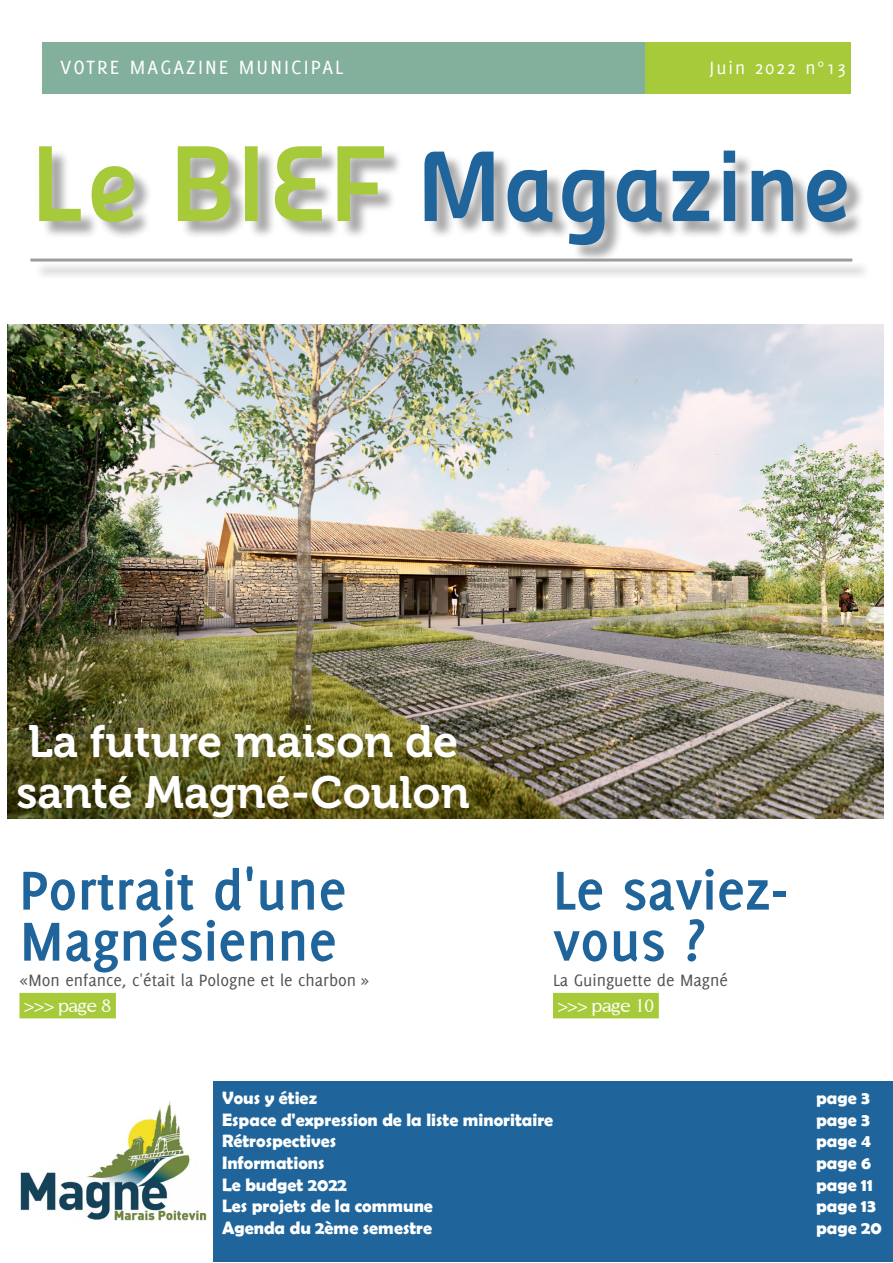
<style>
.page{position:relative;width:893px;height:1263px;background:#fff}
.page>*{position:absolute;margin:0;border:0;box-sizing:border-box;transform-origin:0 0}
.Magazine_name{font:100.5px "Panefresco 800 wt";letter-spacing:.015em;color:#1f659b}
.Teaser_article_name{font:700 60px/51px "Delicious";color:#1f659b}
.Smaller_teaser_descr{font:45px/51px "Museo 700";color:#fff}
.Magazine_description{font:21px "Delicious";letter-spacing:.1em;color:#fff}
.Issue_number{font:19.5px "Delicious";letter-spacing:.1em;color:#fff}
.t1{font:700 18px "Berlin Sans FB Demi";color:#fff}
.Teaser_description{font:18px "Delicious";color:#505252}
.Teaser_page{font:18px "November Medium Normal";color:#fff}
.s1{font-size:108px;color:#a6ca39}
</style>
<div class="page">
<img style="left:20px;top:1101px;width:187px;height:119px">
<img style="left:8px;top:325px;width:876px;height:493px">
<div style="left:213px;top:1081px;width:680px;height:181px;background:#1f659b"></div>
<div style="left:33px;top:148px;width:838px;height:132px;background:#231f20;opacity:.4"></div>
<hr style="left:30px;top:259px;width:822px;height:3px;background:#9a9c9e">
<div style="left:20px;top:993px;width:96px;height:25px;background:#a6ca39"></div>
<div style="left:645px;top:43px;width:205px;height:51px;background:#a6ca39"></div>
<div style="left:43px;top:43px;width:602px;height:51px;background:#83b09c"></div>
<div style="left:553px;top:993px;width:106px;height:25px;background:#a6ca39"></div>
<p class="Magazine_description" style="left:61px;top:55px;width:284px">VOTRE MAGAZINE MUNICIPAL</p>
<p class="Issue_number" style="left:710px;top:57px;width:138px">Juin 2022 n°13</p>
<p class="Magazine_name" style="left:31px;top:108px;width:823px"><span class="s1">Le BIEF</span> Magazine</p>
<p class="Smaller_teaser_descr" style="left:16px;top:716px;width:455px">La future maison de santé Magné-Coulon</p>
<p class="Teaser_article_name" style="left:20px;top:864px;width:329px">Portrait d'une<br>Magnésienne</p>
<p class="Teaser_description" style="left:20px;top:970px;width:351px">«Mon enfance, c'était la Pologne et le charbon »</p>
<p class="Teaser_page" style="left:24px;top:995px;width:88px">&gt;&gt;&gt; page 8</p>
<p class="Teaser_article_name" style="left:553px;top:864px;width:237px">Le saviez-</p>
<p class="Teaser_article_name" style="left:553px;top:915px;width:154px">vous ?</p>
<p class="Teaser_description" style="left:553px;top:970px;width:176px">La Guinguette de Magné</p>
<p class="Teaser_page" style="left:558px;top:995px;width:98px">&gt;&gt;&gt; page 10</p>
<p class="t1" style="left:222px;top:1087px;width:97px">Vous y étiez</p>
<p class="t1" style="left:816px;top:1087px;width:55px">page 3</p>
<p class="t1" style="left:222px;top:1109px;width:333px">Espace d'expression de la liste minoritaire</p>
<p class="t1" style="left:816px;top:1109px;width:55px">page 3</p>
<p class="t1" style="left:222px;top:1131px;width:116px">Rétrospectives</p>
<p class="t1" style="left:816px;top:1131px;width:57px">page 4</p>
<p class="t1" style="left:222px;top:1152px;width:104px">Informations</p>
<p class="t1" style="left:816px;top:1152px;width:57px">page 6</p>
<p class="t1" style="left:222px;top:1174px;width:126px">Le budget 2022</p>
<p class="t1" style="left:816px;top:1174px;width:58px">page 11</p>
<p class="t1" style="left:222px;top:1195px;width:212px">Les projets de la commune</p>
<p class="t1" style="left:816px;top:1195px;width:61px">page 13</p>
<p class="t1" style="left:222px;top:1217px;width:212px">Agenda du 2ème semestre</p>
<p class="t1" style="left:816px;top:1217px;width:67px">page 20</p>
</div>
